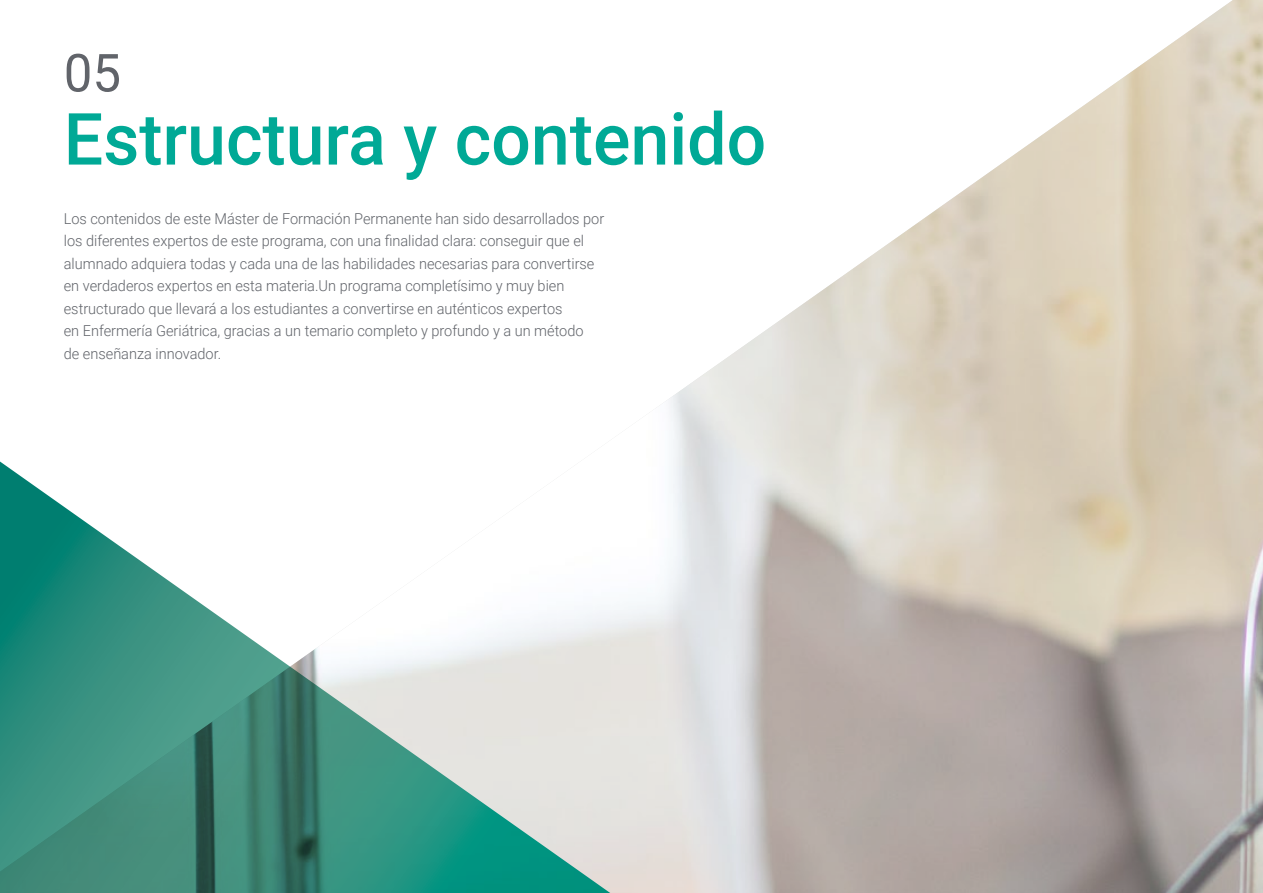
<style>
.page{position:relative;width:1263px;height:893px;background:#fff}
.page>*{position:absolute;margin:0;border:0;box-sizing:border-box;transform-origin:0 0}
.t1{font:500 72px "Roboto";color:#00a996}
.t2{font:52.5px "Roboto";color:#61646a}
.t3{font:300 15px/22.5px "Roboto";color:#61646a}
</style>
<div class="page">
<img style="left:640px;top:0;width:623px;height:893px">
<svg style="left:0;top:461px;width:640px;height:432px"></svg>
<h2 class="t2" style="left:64px;top:36px;width:59px">05</h2>
<h1 class="t1" style="left:64px;top:89px;width:704px">Estructura y contenido</h1>
<p class="t3" style="left:64px;top:207px;width:542px">Los contenidos de este Máster de Formación Permanente han sido desarrollados por los diferentes expertos de este programa, con una finalidad clara: conseguir que el alumnado adquiera todas y cada una de las habilidades necesarias para convertirse en verdaderos expertos en esta materia.Un programa completísimo y muy bien estructurado que llevará a los estudiantes a convertirse en auténticos expertos<br>en Enfermería Geriátrica, gracias a un temario completo y profundo y a un método<br>de enseñanza innovador.</p>
</div>
